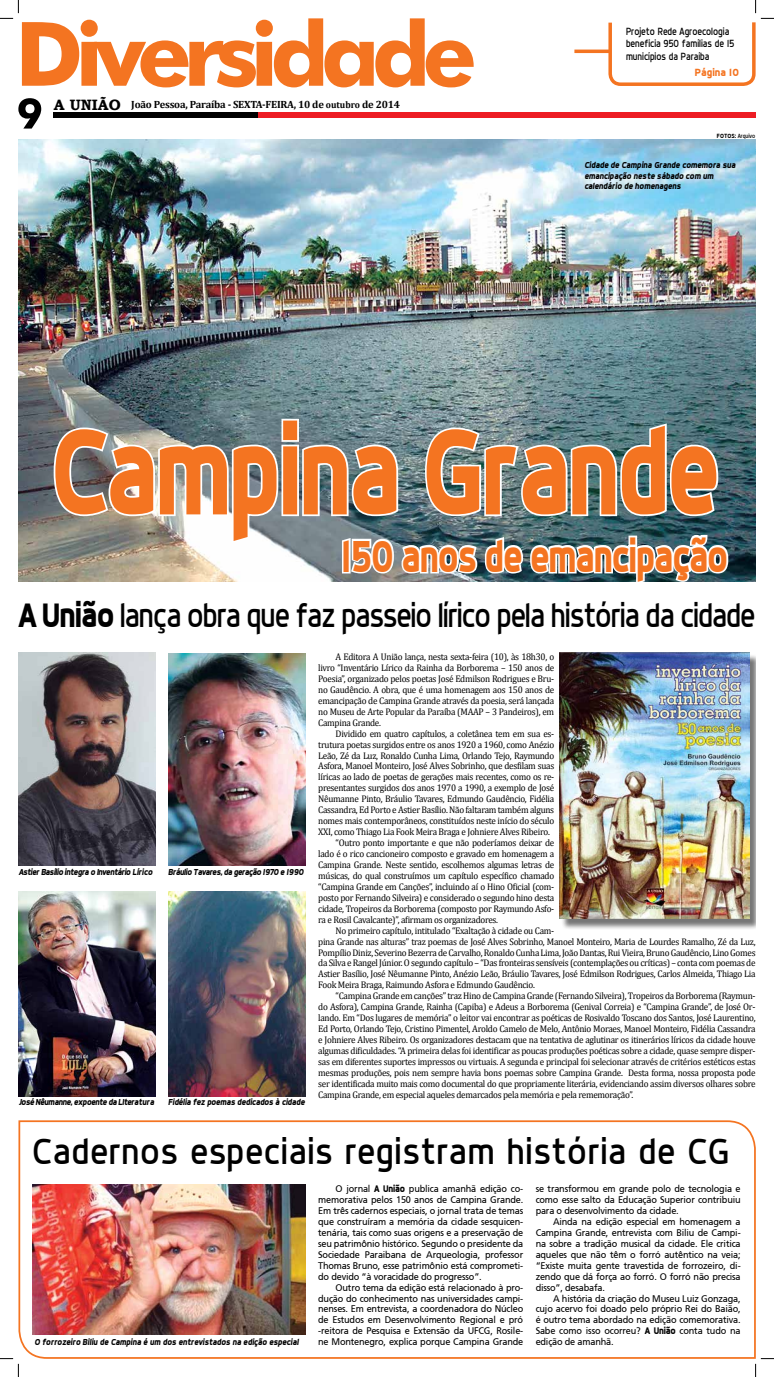
<style>
.page{position:relative;width:774px;height:1377px;background:#fff}
.page>*{position:absolute;margin:0;border:0;box-sizing:border-box;transform-origin:0 0}
.t1{font:700 122.85px "Dyno";letter-spacing:-.03em;color:#f47421;scale:.8 1}
.t2{font:700 45.06px "Dyno";letter-spacing:-.03em;color:#f47421;scale:.8 1}
.t3{font:36.75px "Dyno";letter-spacing:.02em;color:#000}
.t4{font:34.12px "Dyno";letter-spacing:-.03em;color:#000;scale:.9 1}
.t5{font:10.5px/12.6px "Dyno";color:#000;scale:.9 1}
.t6{font:700 10.5px "Cambria";letter-spacing:-.02em;color:#000}
.t7{font:700 10.5px "Dyno";color:#f47421}
.t8{font:9.62px/10.9px "Cambria";letter-spacing:-.03em;color:#000;text-align:justify;scale:.95 1}
.t9{font:9.62px/10.9px "Frutiger";letter-spacing:-.02em;color:#000;text-align:justify;scale:.95 1}
.t10{font:italic 700 8.75px/10.5px "Dyno";letter-spacing:-.01em;color:#000;scale:.95 1}
.t11{font:italic 700 8.75px "Dyno";letter-spacing:-.05em;color:#000;scale:.95 1}
.t12{font:6.12px "Dyno";color:#000;scale:.95 1}
.s1{font-family:"Bookman Old Style";font-size:14.96px}
.s2{font-size:9.62px}
.s3{font-weight:700}
.s4{font-family:"Dyno";font-weight:700}
</style>
<div class="page">
<div style="left:53px;top:112px;width:220px;height:5px;background:#000"></div>
<div style="left:258px;top:112px;width:497px;height:5px;background:#ed1d24"></div>
<svg style="left:18px;top:98px;width:23px;height:30px"></svg>
<hr style="left:574px;top:50px;width:35px;height:3px;background:#f47421">
<img style="left:19px;top:139px;width:736px;height:442px">
<img style="left:19px;top:652px;width:137px;height:213px">
<img style="left:168px;top:653px;width:138px;height:212px">
<img style="left:168px;top:891px;width:138px;height:204px">
<img style="left:19px;top:891px;width:137px;height:204px">
<svg style="left:18px;top:1120px;width:737px;height:238px"></svg>
<img style="left:32px;top:1184px;width:274px;height:149px">
<div style="left:560px;top:653px;width:195px;height:276px;background:#000;opacity:.54"></div>
<img style="left:559px;top:652px;width:190px;height:266px">
<img style="left:52px;top:417px;width:677px;height:165px">
<svg style="left:0;top:0;width:473px;height:87px"></svg>
<svg style="left:0;top:1357px;width:19px;height:19px"></svg>
<svg style="left:606px;top:0;width:167px;height:86px"></svg>
<svg style="left:754px;top:1357px;width:19px;height:19px"></svg>
<p class="t5" style="left:626px;top:25px;width:122px">Projeto Rede Agroecologia beneficia 950 famílias de 15 municípios da Paraíba</p>
<p class="t6" style="left:54px;top:98px;width:347px"><span class="s1">A UNIÃO</span> João Pessoa, Paraíba - SEXTA-FEIRA, 10 de <span class="s2">outubro</span> de 2014</p>
<p class="t7" style="left:694px;top:66px;width:46px">Página 10</p>
<p class="t12" style="left:716px;top:132px;width:42px"><span class="s3">FotoS:</span> Arquivo</p>
<p class="t10" style="left:584px;top:160px;width:161px">Cidade de Campina Grande comemora sua emancipação neste sábado com um calendário de homenagens</p>
<h1 class="t1" style="left:51px;top:397px;width:837px">Campina Grande</h1>
<h2 class="t2" style="left:340px;top:528px;width:486px">150 anos de emancipação</h2>
<h3 class="t4" style="left:19px;top:595px;width:819px"><span class="s3">A União</span> lança obra que faz passeio lírico pela história da cidade</h3>
<p class="t8" style="left:318px;top:651px;width:250px;text-indent:17px">A Editora A União lança, nesta sexta-feira (10), às 18h30, o livro “Inventário Lírico da Rainha da Borborema – 150 anos de Poesia”, organizado pelos poetas José Edmilson Rodrigues e Bru&shy;no Gaudêncio. A obra, que é uma homenagem aos 150 anos de emancipação de Campina Grande através da poesia, será lançada no Museu de Arte Popular da Paraíba (MAAP – 3 Pandeiros), em Campina Grande.</p>
<p class="t8" style="left:335px;top:727px;width:231px">Dividido em quatro capítulos, a coletânea tem em sua es-</p>
<p class="t8" style="left:318px;top:738px;width:250px">trutura poetas surgidos entre os anos 1920 a 1960, como Anézio</p>
<p class="t8" style="left:318px;top:749px;width:250px">Leão, Zé da Luz, Ronaldo Cunha Lima, Orlando Tejo, Raymundo</p>
<p class="t8" style="left:318px;top:760px;width:250px">Asfora, Manoel Monteiro, José Alves Sobrinho, que desfilam suas</p>
<p class="t8" style="left:318px;top:771px;width:250px">líricas ao lado de poetas de gerações mais recentes, como os re-</p>
<p class="t8" style="left:318px;top:782px;width:250px">presentantes surgidos dos anos 1970 a 1990, a exemplo de José</p>
<p class="t8" style="left:318px;top:793px;width:250px">Nêumanne Pinto, Bráulio Tavares, Edmundo Gaudêncio, Fidélia</p>
<p class="t8" style="left:318px;top:804px;width:250px">Cassandra, Ed Porto e Astier Basílio. Não faltaram também alguns</p>
<p class="t8" style="left:318px;top:815px;width:250px">nomes mais contemporâneos, constituídos neste início do século</p>
<p class="t8" style="left:318px;top:826px;width:245px">XXI, como Thiago Lia Fook Meira Braga e Johniere Alves Ribeiro.</p>
<p class="t8" style="left:335px;top:837px;width:232px">“Outro ponto importante e que não poderíamos deixar de</p>
<p class="t8" style="left:318px;top:848px;width:250px">lado é o rico cancioneiro composto e gravado em homenagem a</p>
<p class="t8" style="left:318px;top:859px;width:250px">Campina Grande. Neste sentido, escolhemos algumas letras de</p>
<p class="t8" style="left:318px;top:870px;width:250px">músicas, do qual construímos um capítulo específico chamado</p>
<p class="t8" style="left:318px;top:880px;width:250px">“Campina Grande em Canções”, incluindo aí o Hino Oficial (com-</p>
<p class="t8" style="left:318px;top:891px;width:250px">posto por Fernando Silveira) e considerado o segundo hino desta</p>
<p class="t8" style="left:318px;top:902px;width:250px">cidade, Tropeiros da Borborema (composto por Raymundo Asfo-</p>
<p class="t8" style="left:318px;top:913px;width:191px">ra e Rosil Cavalcante)”, afirmam os organizadores.</p>
<p class="t8" style="left:335px;top:924px;width:231px">No primeiro capítulo, intitulado “Exaltação à cidade ou Cam-</p>
<p class="t8" style="left:318px;top:935px;width:462px">pina Grande nas alturas” traz poemas de José Alves Sobrinho, Manoel Monteiro, Maria de Lourdes Ramalho, Zé da Luz,</p>
<p class="t8" style="left:318px;top:946px;width:462px">Pompílio Diniz, Severino Bezerra de Carvalho, Ronaldo Cunha Lima, João Dantas, Rui Vieira, Bruno Gaudêncio, Lino Gomes</p>
<p class="t8" style="left:318px;top:957px;width:462px">da Silva e Rangel Júnior. O segundo capítulo – “Das fronteiras sensíveis (contemplações ou críticas) – conta com poemas de</p>
<p class="t8" style="left:318px;top:968px;width:462px">Astier Basílio, José Nêumanne Pinto, Anézio Leão, Bráulio Tavares, José Edmilson Rodrigues, Carlos Almeida, Thiago Lia</p>
<p class="t8" style="left:318px;top:979px;width:229px">Fook Meira Braga, Raimundo Asfora e Edmundo Gaudêncio.</p>
<p class="t8" style="left:335px;top:990px;width:443px">“Campina Grande em canções” traz Hino de Campina Grande (Fernando Silveira), Tropeiros da Borborema (Raymun-</p>
<p class="t8" style="left:318px;top:1001px;width:462px">do Asfora), Campina Grande, Rainha (Capiba) e Adeus a Borborema (Genival Correia) e “Campina Grande”, de José Or-</p>
<p class="t8" style="left:318px;top:1012px;width:462px">lando. Em “Dos lugares de memória” o leitor vai encontrar as poéticas de Rosivaldo Toscano dos Santos, José Laurentino,</p>
<p class="t8" style="left:318px;top:1023px;width:462px">Ed Porto, Orlando Tejo, Cristino Pimentel, Aroldo Camelo de Melo, Antônio Moraes, Manoel Monteiro, Fidélia Cassandra</p>
<p class="t8" style="left:318px;top:1034px;width:462px">e Johniere Alves Ribeiro. Os organizadores destacam que na tentativa de aglutinar os itinerários líricos da cidade houve</p>
<p class="t8" style="left:318px;top:1045px;width:462px">algumas dificuldades. “A primeira delas foi identificar as poucas produções poéticas sobre a cidade, quase sempre disper-</p>
<p class="t8" style="left:318px;top:1055px;width:462px">sas em diferentes suportes impressos ou virtuais. A segunda e principal foi selecionar através de critérios estéticos estas</p>
<p class="t8" style="left:318px;top:1066px;width:462px">mesmas produções, pois nem sempre havia bons poemas sobre Campina Grande. Desta forma, nossa proposta pode</p>
<p class="t8" style="left:318px;top:1077px;width:462px">ser identificada muito mais como documental do que propriamente literária, evidenciando assim diversos olhares sobre</p>
<p class="t8" style="left:318px;top:1088px;width:333px">Campina Grande, em especial aqueles demarcados pela memória e pela rememoração”.</p>
<p class="t11" style="left:19px;top:866px;width:142px">Astier Basílio integra o Inventário Lírico</p>
<p class="t11" style="left:168px;top:866px;width:144px">Bráulio Tavares, da geração 1970 e 1990</p>
<p class="t11" style="left:19px;top:1096px;width:144px">José Nêumanne, expoente da LIteratura</p>
<p class="t10" style="left:168px;top:1096px;width:145px">Fidélia fez poemas dedicados à cidade</p>
<h3 class="t3" style="left:32px;top:1129px;width:698px">Cadernos especiais registram história de CG</h3>
<p class="t10" style="left:34px;top:1335px;width:280px">O forrozeiro Biliu de Campina é um dos entrevistados na edição especial</p>
<p class="t9" style="left:318px;top:1183px;width:217px;text-indent:17px">O jornal <span class="s4">A União</span> publica amanhã edição co&shy;memorativa pelos 150 anos de Campina Grande.<br>Em três cadernos especiais, o jornal trata de temas que construíram a memória da cidade sesquicen&shy;tenária, tais como suas origens e a preservação de seu patrimônio histórico. Segundo o presidente da Sociedade Paraibana de Arqueologia, professor Thomas Bruno, esse patrimônio está comprometi&shy;do devido “à voracidade do progresso”.</p>
<p class="t9" style="left:318px;top:1281px;width:217px;text-indent:17px">Outro tema da edição está relacionado à pro&shy;dução do conhecimento nas universidades campi&shy;nenses. Em entrevista, a coordenadora do Núcleo de Estudos em Desenvolvimento Regional e pró -reitora de Pesquisa e Extensão da UFCG, Rosile&shy;ne Montenegro, explica porque Campina Grande</p>
<p class="t9" style="left:535px;top:1183px;width:217px">se transformou em grande polo de tecnologia e como esse salto da Educação Superior contribuiu para o desenvolvimento da cidade.</p>
<p class="t9" style="left:535px;top:1215px;width:217px;text-indent:17px">Ainda na edição especial em homenagem a Campina Grande, entrevista com Biliu de Campi&shy;na sobre a tradição musical da cidade. Ele critica aqueles que não têm o forró autêntico na veia; “Existe muita gente travestida de forrozeiro, di&shy;zendo que dá força ao forró. O forró não precisa disso”, desabafa.</p>
<p class="t9" style="left:535px;top:1292px;width:217px;text-indent:17px">A história da criação do Museu Luiz Gonzaga, cujo acervo foi doado pelo próprio Rei do Baião, é outro tema abordado na edição comemorativa.<br>Sabe como isso ocorreu? <span class="s4">A União</span> conta tudo na edição de amanhã.</p>
</div>
